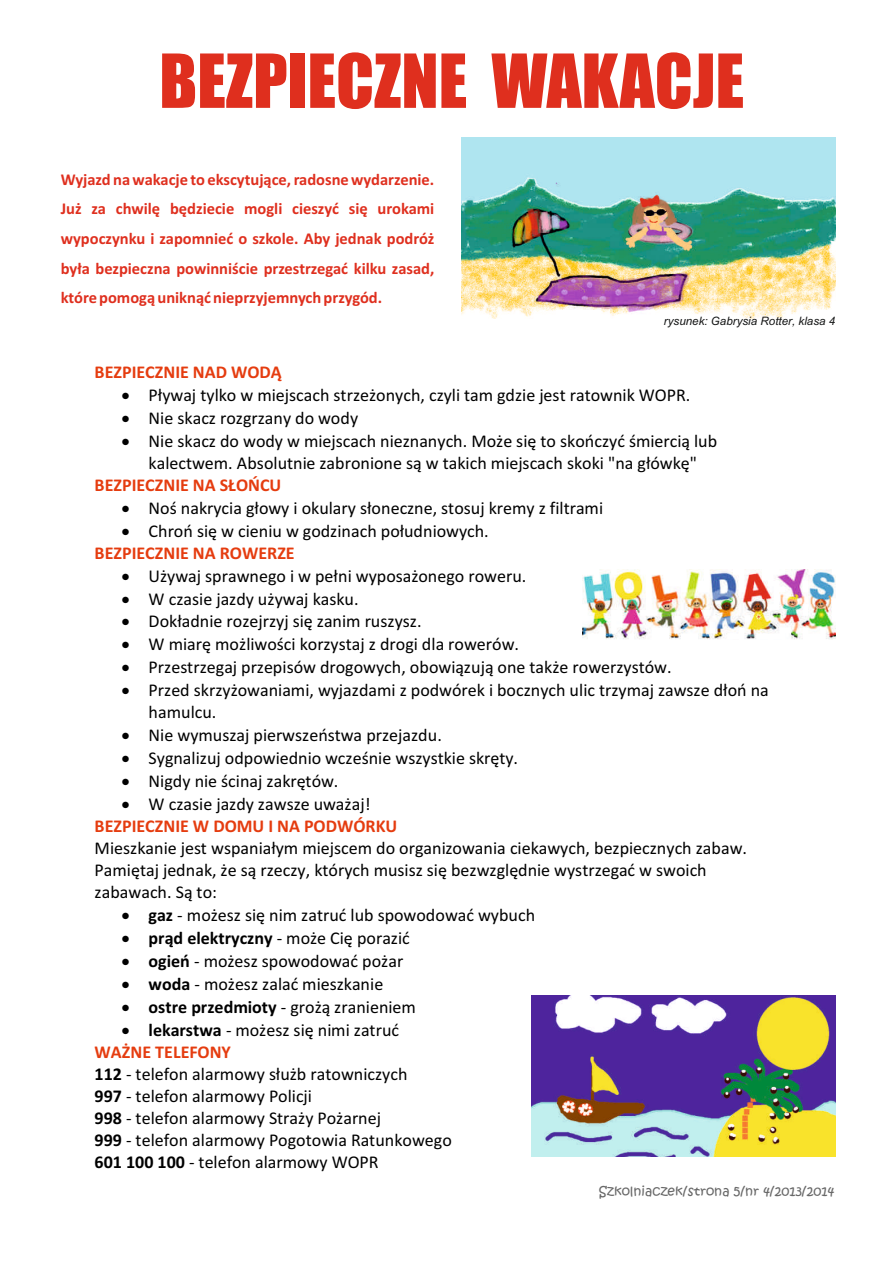
<style>
.page{position:relative;width:893px;height:1263px;background:#fff}
.page>*{position:absolute;margin:0;border:0;box-sizing:border-box;transform-origin:0 0}
.t1{font:68.7px "Impact";color:#df2f1e}
.t2{font:18px/22px "Calibri";color:#000}
.t3{font:700 18px/22.2px "Calibri";color:#e53c0f;text-align:center}
.t4{font:700 18px "Calibri";color:#000}
.t5{font:700 16.5px/29.7px "Calibri";color:#df2f1e;text-align:justify}
.t6{font:13.05px "Kristen ITC";color:#686868}
.t7{font:italic 11.55px "Arial";color:#151616}
.s1{font-weight:700;color:#e53c0f}
.s2{color:#000}
.s3{font-weight:400;color:#000}
.s4{font-weight:700}
.s5{font-weight:400}
</style>
<div class="page">
<img style="left:582px;top:569px;width:253px;height:70px">
<img style="left:461px;top:138px;width:374px;height:181px">
<img style="left:532px;top:996px;width:303px;height:161px">
<h1 class="t1" style="left:159px;top:54px;width:586px">BEZPIECZNE WAKACJE</h1>
<p class="t5" style="left:61px;top:166px;width:375px">Wyjazd na wakacje to ekscytujące, radosne wydarzenie.<br>Już za chwilę będziecie mogli cieszyć się urokami wypoczynku i zapomnieć o szkole. Aby jednak podróż była bezpieczna powinniście przestrzegać kilku zasad, które pomogą uniknąć nieprzyjemnych przygód.</p>
<p class="t7" style="left:664px;top:317px;width:173px">rysunek: Gabrysia Rotter, klasa 4</p>
<p class="t3" style="left:95px;top:362px;width:189px">BEZPIECZNIE NAD WODĄ</p>
<p class="t2" style="left:122px;top:385px;width:570px">• Pływaj tylko w miejscach strzeżonych, czyli tam gdzie jest ratownik WOPR.</p>
<p class="t2" style="left:122px;top:408px;width:238px">• Nie skacz rozgrzany do wody</p>
<p class="t2" style="left:122px;top:431px;width:597px;text-align:center">• Nie skacz do wody w miejscach nieznanych. Może się to skończyć śmiercią lub kalectwem. Absolutnie zabronione są w takich miejscach skoki "na główkę"</p>
<p class="t3" style="left:95px;top:475px;width:188px">BEZPIECZNIE NA SŁOŃCU</p>
<p class="t2" style="left:122px;top:498px;width:483px">• Noś nakrycia głowy i okulary słoneczne, stosuj kremy z filtrami</p>
<p class="t2" style="left:95px;top:521px;width:396px;text-indent:27px">• Chroń się w cieniu w godzinach południowych.<br><span class="s1">BEZPIECZNIE NA ROWERZE</span></p>
<p class="t2" style="left:122px;top:566px;width:406px">• Używaj sprawnego i w pełni wyposażonego roweru.</p>
<p class="t2" style="left:122px;top:589px;width:238px">• W czasie jazdy używaj kasku.</p>
<p class="t2" style="left:122px;top:612px;width:301px">• Dokładnie rozejrzyj się zanim ruszysz.</p>
<p class="t2" style="left:122px;top:635px;width:399px">• W miarę możliwości korzystaj z drogi dla rowerów.</p>
<p class="t2" style="left:122px;top:658px;width:551px">• Przestrzegaj przepisów drogowych, obowiązują one także rowerzystów.</p>
<p class="t2" style="left:149px;top:681px;width:622px;text-indent:-27px">• Przed skrzyżowaniami, wyjazdami z podwórek i bocznych ulic trzymaj zawsze dłoń na hamulcu.</p>
<p class="t2" style="left:122px;top:726px;width:322px">• Nie wymuszaj pierwszeństwa przejazdu.</p>
<p class="t2" style="left:122px;top:749px;width:398px">• Sygnalizuj odpowiednio wcześnie wszystkie skręty.</p>
<p class="t2" style="left:122px;top:772px;width:218px">• Nigdy nie ścinaj zakrętów.</p>
<p class="t3" style="left:95px;top:794px;width:304px"><span class="s2">•</span> <span class="s3">W czasie jazdy zawsze uważaj!<br></span>BEZPIECZNIE W DOMU I NA PODWÓRKU</p>
<p class="t2" style="left:95px;top:839px;width:654px">Mieszkanie jest wspaniałym miejscem do organizowania ciekawych, bezpiecznych zabaw.<br>Pamiętaj jednak, że są rzeczy, których musisz się bezwzględnie wystrzegać w swoich zabawach. Są to:</p>
<p class="t2" style="left:122px;top:906px;width:415px">• <span class="s4">gaz</span> - możesz się nim zatruć lub spowodować wybuch</p>
<p class="t4" style="left:122px;top:931px;width:290px">• prąd elektryczny <span class="s5">- może Cię porazić</span></p>
<p class="t2" style="left:122px;top:952px;width:283px">• <span class="s4">ogień</span> - możesz spowodować pożar</p>
<p class="t2" style="left:122px;top:974px;width:263px">• <span class="s4">woda</span> - możesz zalać mieszkanie</p>
<p class="t2" style="left:122px;top:998px;width:296px">• <span class="s4">ostre przedmioty</span> - grożą zranieniem</p>
<p class="t2" style="left:95px;top:1020px;width:359px;text-indent:27px">• <span class="s4">lekarstwa</span> - możesz się nimi zatruć <span class="s1">WAŻNE TELEFONY<br></span><span class="s4">112</span> - telefon alarmowy służb ratowniczych<br><span class="s4">997</span> - telefon alarmowy Policji<br><span class="s4">998</span> - telefon alarmowy Straży Pożarnej<br><span class="s4">999</span> - telefon alarmowy Pogotowia Ratunkowego <span class="s4">601 100 100</span> - telefon alarmowy WOPR</p>
<p class="t6" style="left:599px;top:1182px;width:237px">SZKOLNIACZEK/STRONA 5/NR 4/2013/2014</p>
</div>
